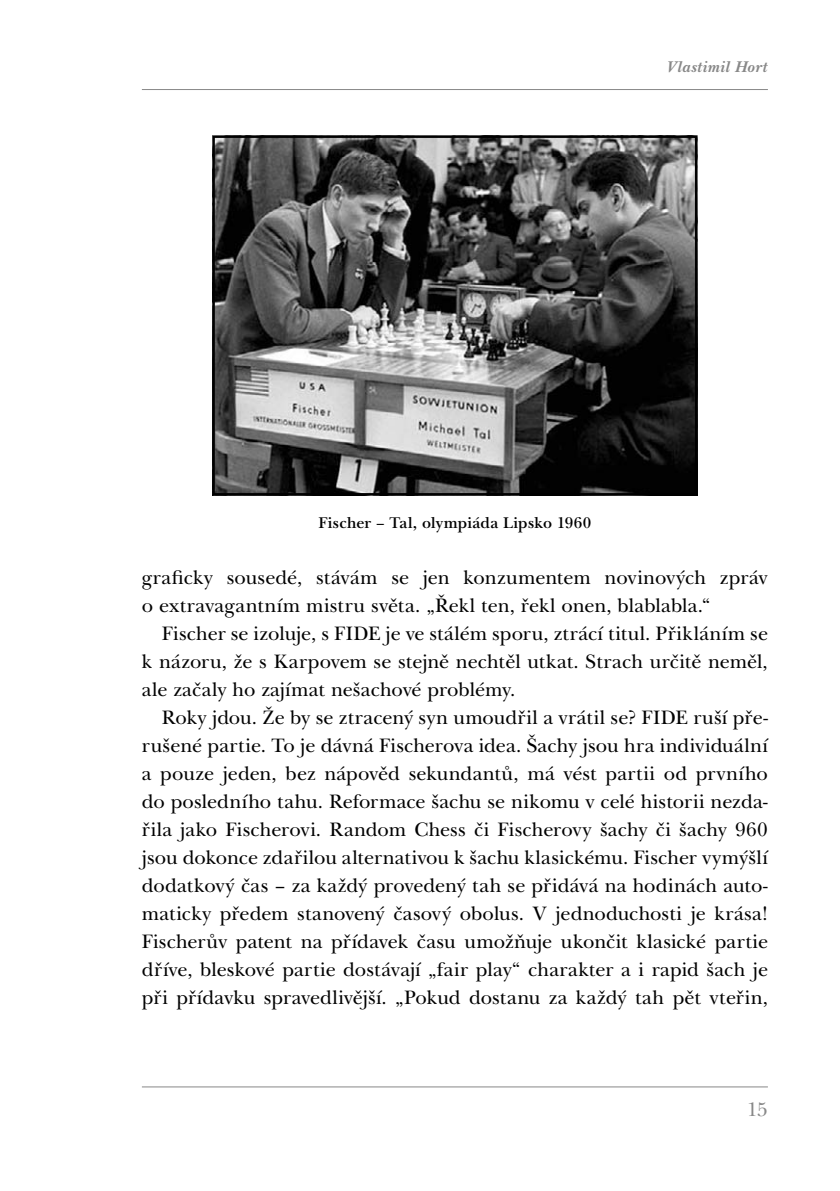
<style>
.page{position:relative;width:840px;height:1191px;background:#fff}
.page>*{position:absolute;margin:0;border:0;box-sizing:border-box;transform-origin:0 0}
.t1{font:20px "New Baskervilltc TOT Rom";letter-spacing:.005em;color:#000}
.t2{font:20px "New Baskervilltc TOT Rom";color:#888}
.t3{font:16px "New Baskervil Itc TOT Sem Bol";letter-spacing:.015em;color:#000}
.t4{font:italic 700 16px "New Baskervil Itc TOT";letter-spacing:.015em;color:#888}
</style>
<div class="page">
<hr style="left:142px;top:1086px;width:625px;height:1px;background:#888">
<svg style="left:212px;top:135px;width:486px;height:361px;background:#575757"></svg>
<hr style="left:142px;top:89px;width:625px;height:1px;background:#888">
<p class="t4" style="left:666px;top:60px;width:103px">Vlastimil Hort</p>
<p class="t3" style="left:318px;top:515px;width:274px">Fischer – Tal, olympiáda Lipsko 1960</p>
<p class="t1" style="left:142px;top:569px;width:627px">graficky sousedé, stávám se jen konzumentem novinových zpráv</p>
<p class="t1" style="left:142px;top:597px;width:570px">o extravagantním mistru světa. „Řekl ten, řekl onen, blablabla.“</p>
<p class="t1" style="left:162px;top:625px;width:607px">Fischer se izoluje, s FIDE je ve stálém sporu, ztrácí titul. Přikláním se</p>
<p class="t1" style="left:142px;top:653px;width:627px">k názoru, že s Karpovem se stejně nechtěl utkat. Strach určitě neměl,</p>
<p class="t1" style="left:142px;top:681px;width:375px">ale začaly ho zajímat nešachové problémy.</p>
<p class="t1" style="left:162px;top:709px;width:607px">Roky jdou. Že by se ztracený syn umoudřil a vrátil se? FIDE ruší pře-</p>
<p class="t1" style="left:142px;top:737px;width:627px">rušené partie. To je dávná Fischerova idea. Šachy jsou hra individuální</p>
<p class="t1" style="left:142px;top:765px;width:627px">a pouze jeden, bez nápověd sekundantů, má vést partii od prvního</p>
<p class="t1" style="left:142px;top:793px;width:627px">do posledního tahu. Reformace šachu se nikomu v celé historii nezda-</p>
<p class="t1" style="left:142px;top:821px;width:627px">řila jako Fischerovi. Random Chess či Fischerovy šachy či šachy 960</p>
<p class="t1" style="left:142px;top:849px;width:627px">jsou dokonce zdařilou alternativou k šachu klasickému. Fischer vymýšlí</p>
<p class="t1" style="left:142px;top:877px;width:627px">dodatkový čas – za každý provedený tah se přidává na hodinách auto-</p>
<p class="t1" style="left:142px;top:905px;width:627px">maticky předem stanovený časový obolus. V jednoduchosti je krása!</p>
<p class="t1" style="left:142px;top:933px;width:627px">Fischerův patent na přídavek času umožňuje ukončit klasické partie</p>
<p class="t1" style="left:142px;top:961px;width:627px">dříve, bleskové partie dostávají „fair play“ charakter a i rapid šach je</p>
<p class="t1" style="left:142px;top:989px;width:627px">při přídavku spravedlivější. „Pokud dostanu za každý tah pět vteřin,</p>
<p class="t2" style="left:746px;top:1101px;width:22px">15</p>
</div>
